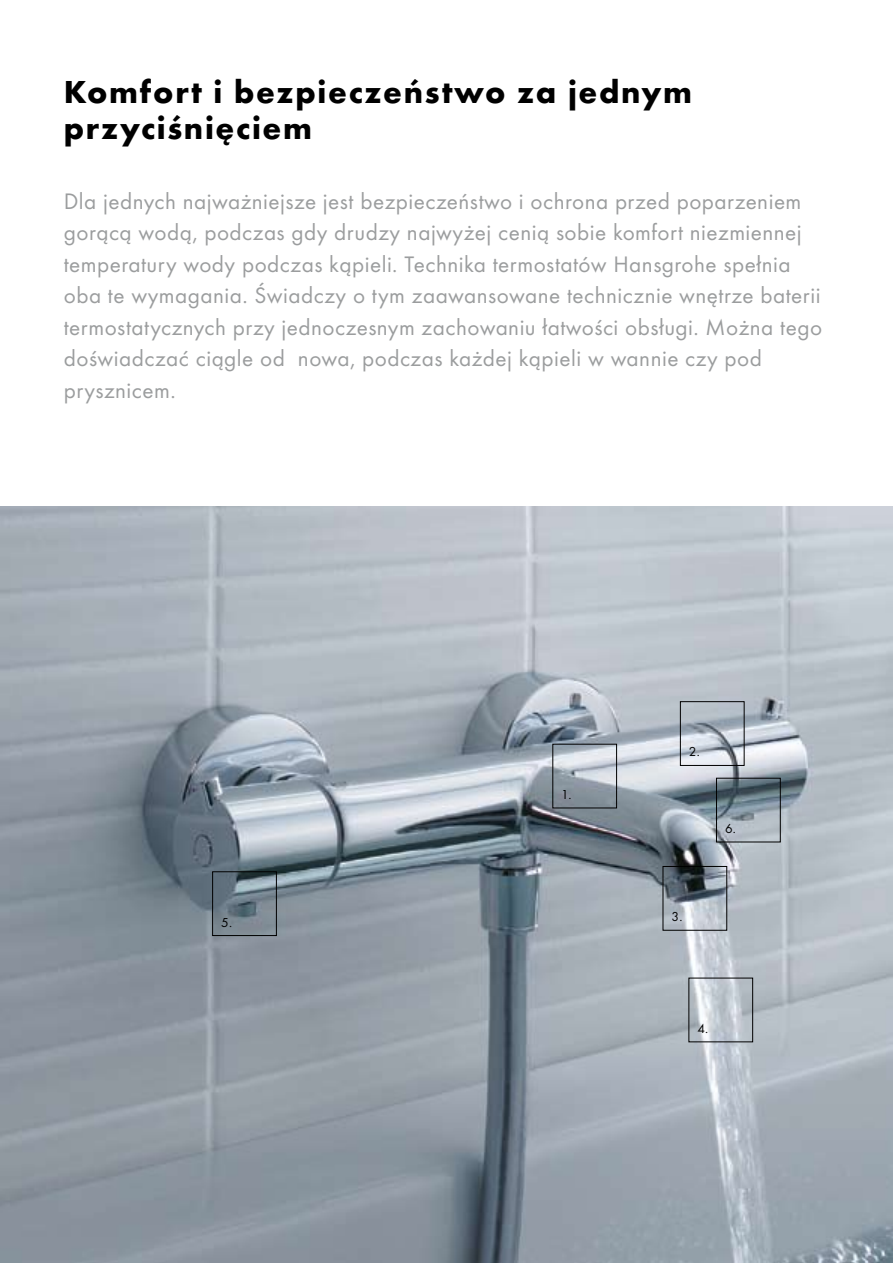
<style>
.page{position:relative;width:893px;height:1263px;background:#fff}
.page>*{position:absolute;margin:0;border:0;box-sizing:border-box;transform-origin:0 0}
.t1{font:700 33px/36px "Futura TOT";letter-spacing:.05em;color:#000}
.t2{font:23.25px/31.5px "Futura TOT Boo";letter-spacing:.02em;color:#9b9d9e}
.t3{font:13.5px "Futura TOT Boo";color:#000}
</style>
<div class="page">
<img style="left:0;top:506px;width:893px;height:757px">
<div style="left:212px;top:871px;width:65px;height:65px;border:1px solid #000"></div>
<div style="left:680px;top:701px;width:64px;height:65px;border:1px solid #000"></div>
<div style="left:552px;top:744px;width:65px;height:64px;border:1px solid #000"></div>
<div style="left:663px;top:866px;width:64px;height:65px;border:1px solid #000"></div>
<div style="left:716px;top:778px;width:65px;height:64px;border:1px solid #000"></div>
<h1 class="t1" style="left:64px;top:73px;width:630px">Komfort i bezpieczeństwo za jednym przyciśnięciem</h1>
<p class="t2" style="left:64px;top:185px;width:760px">Dla jednych najważniejsze jest bezpieczeństwo i ochrona przed poparzeniem gorącą wodą, podczas gdy drudzy najwyżej cenią sobie komfort niezmiennej temperatury wody podczas kąpieli. Technika termostatów Hansgrohe spełnia oba te wymagania. Świadczy o tym zaawansowane technicznie wnętrze baterii termostatycznych przy jednoczesnym zachowaniu łatwości obsługi. Można tego doświadczać ciągle od nowa, podczas każdej kąpieli w wannie czy pod prysznicem.</p>
<p class="t3" style="left:221px;top:914px;width:12px">5.</p>
<p class="t3" style="left:561px;top:786px;width:12px">1.</p>
<p class="t3" style="left:689px;top:744px;width:12px">2.</p>
<p class="t3" style="left:725px;top:820px;width:12px">6.</p>
<p class="t3" style="left:671px;top:909px;width:12px">3.</p>
<p class="t3" style="left:697px;top:1020px;width:12px">4.</p>
</div>
